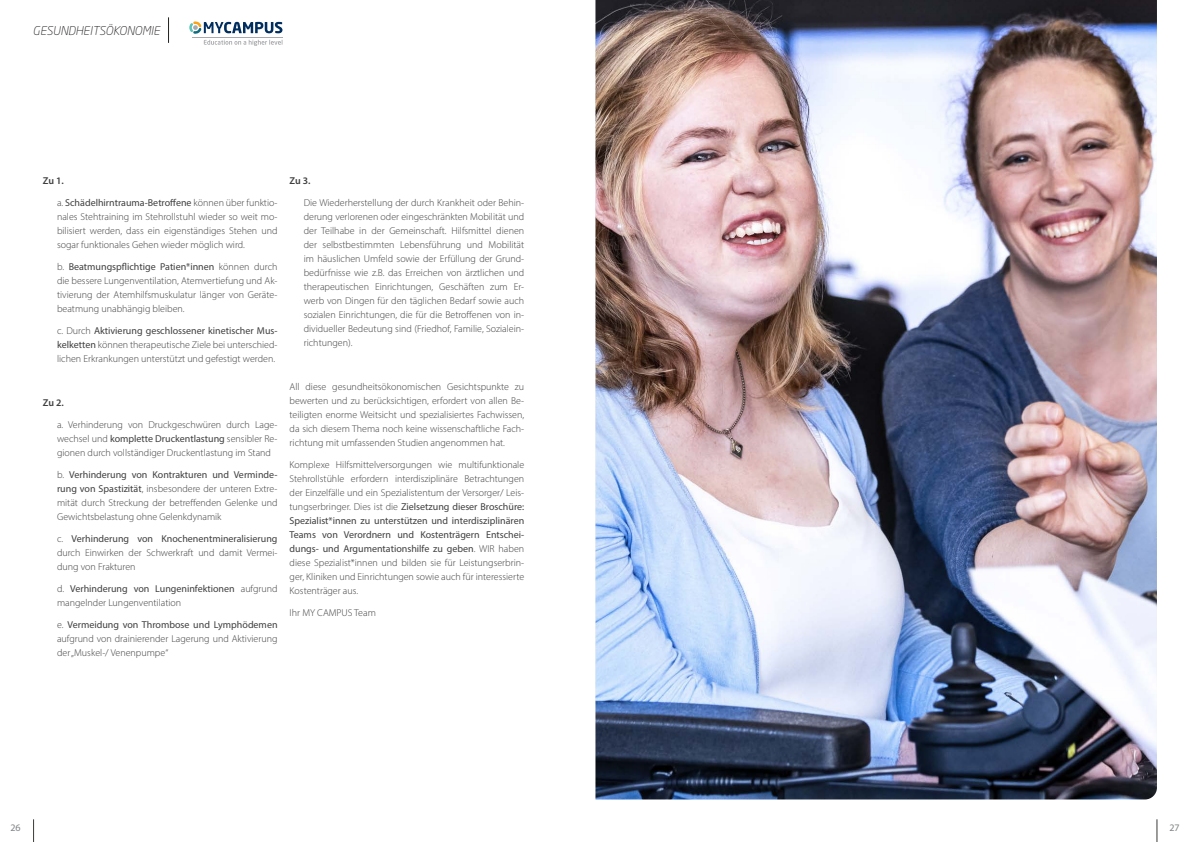
<style>
.page{position:relative;width:1191px;height:842px;background:#fff}
.page>*{position:absolute;margin:0;border:0;box-sizing:border-box;transform-origin:0 0}
.t1{font:italic 300 12px "Neo Sans W1 G";color:#231f20}
.Default{font:300 10px/14px "Myriad Pro";color:#3e3e3f;text-align:justify}
.Default-2{font:600 10px "Myriad Pro";color:#3e3e3f}
.t2{font:10px "Myriad Pro";color:#808285}
.s1{font-weight:400}
</style>
<div class="page">
<img style="left:595px;top:0;width:562px;height:799px">
<hr style="left:192px;top:37px;width:90px;height:1px;background:#a8a9ad">
<svg style="left:204px;top:40px;width:79px;height:6px"></svg>
<svg style="left:189px;top:21px;width:93px;height:13px"></svg>
<svg style="left:168px;top:17px;width:1px;height:26px"></svg>
<svg style="left:33px;top:819px;width:1px;height:23px"></svg>
<svg style="left:1156px;top:819px;width:1px;height:23px"></svg>
<p class="t1" style="left:33px;top:23px;width:129px">GESUNDHEITSÖKONOMIE</p>
<p class="Default-2" style="left:43px;top:174px;width:23px">Zu 1.</p>
<p class="Default" style="left:57px;top:195px;width:222px">a. <span class="s1">Schädelhirntrauma-Betroffene</span> können über funktio&shy;nales Stehtraining im Stehrollstuhl wieder so weit mo&shy;bilisiert werden, dass ein eigenständiges Stehen und sogar funktionales Gehen wieder möglich wird.</p>
<p class="Default" style="left:57px;top:259px;width:222px">b. <span class="s1">Beatmungspflichtige Patien*innen</span> können durch die bessere Lungenventilation, Atemvertiefung und Ak&shy;tivierung der Atemhilfsmuskulatur länger von Geräte&shy;beatmung unabhängig bleiben.</p>
<p class="Default" style="left:57px;top:323px;width:222px">c. Durch <span class="s1">Aktivierung geschlossener kinetischer Mus&shy;kelketten</span> können therapeutische Ziele bei unterschied&shy;lichen Erkrankungen unterstützt und gefestigt werden.</p>
<p class="Default-2" style="left:43px;top:396px;width:23px">Zu 2.</p>
<p class="Default" style="left:57px;top:417px;width:222px">a. Verhinderung von Druckgeschwüren durch Lage&shy;wechsel und <span class="s1">komplette Druckentlastung</span> sensibler Re&shy;gionen durch vollständiger Druckentlastung im Stand</p>
<p class="Default" style="left:57px;top:467px;width:222px">b. <span class="s1">Verhinderung von Kontrakturen und Verminde&shy;rung von Spastizität</span>, insbesondere der unteren Extre&shy;mität durch Streckung der betreffenden Gelenke und Gewichtsbelastung ohne Gelenkdynamik</p>
<p class="Default" style="left:57px;top:531px;width:222px">c. <span class="s1">Verhinderung von Knochenentmineralisierung </span>durch Einwirken der Schwerkraft und damit Vermei&shy;dung von Frakturen</p>
<p class="Default" style="left:57px;top:581px;width:222px">d. <span class="s1">Verhinderung von Lungeninfektionen</span> aufgrund mangelnder Lungenventilation</p>
<p class="Default" style="left:57px;top:617px;width:222px">e. <span class="s1">Vermeidung von Thrombose und Lymphödemen </span>aufgrund von drainierender Lagerung und Aktivierung der „Muskel-/ Venenpumpe“</p>
<p class="Default-2" style="left:289px;top:174px;width:23px">Zu 3.</p>
<p class="Default" style="left:304px;top:195px;width:222px">Die Wiederherstellung der durch Krankheit oder Behin&shy;derung verlorenen oder eingeschränkten Mobilität und der Teilhabe in der Gemeinschaft. Hilfsmittel dienen der selbstbestimmten Lebensführung und Mobilität im häuslichen Umfeld sowie der Erfüllung der Grund&shy;bedürfnisse wie z.B. das Erreichen von ärztlichen und therapeutischen Einrichtungen, Geschäften zum Er&shy;werb von Dingen für den täglichen Bedarf sowie auch sozialen Einrichtungen, die für die Betroffenen von in&shy;dividueller Bedeutung sind (Friedhof, Familie, Sozialein&shy;richtungen).</p>
<p class="Default" style="left:289px;top:379px;width:236px">All diese gesundheitsökonomischen Gesichtspunkte zu bewerten und zu berücksichtigen, erfordert von allen Be&shy;teiligten enorme Weitsicht und spezialisiertes Fachwissen, da sich diesem Thema noch keine wissenschaftliche Fach&shy;richtung mit umfassenden Studien angenommen hat.</p>
<p class="Default" style="left:289px;top:457px;width:236px">Komplexe Hilfsmittelversorgungen wie multifunktionale Stehrollstühle erfordern interdisziplinäre Betrachtungen der Einzelfälle und ein Spezialistentum der Versorger/ Leis&shy;tungserbringer. Dies ist die <span class="s1">Zielsetzung dieser Broschüre:<br>Spezialist*innen zu unterstützen und interdisziplinären Teams von Verordnern und Kostenträgern Entschei&shy;dungs- und Argumentationshilfe zu geben</span>. WIR haben diese Spezialist*innen und bilden sie für Leistungserbrin&shy;ger, Kliniken und Einrichtungen sowie auch für interessierte Kostenträger aus.</p>
<p class="Default" style="left:289px;top:605px;width:88px">Ihr MY CAMPUS Team</p>
<p class="t2" style="left:10px;top:821px;width:12px">26</p>
<p class="t2" style="left:1169px;top:821px;width:12px">27</p>
</div>
